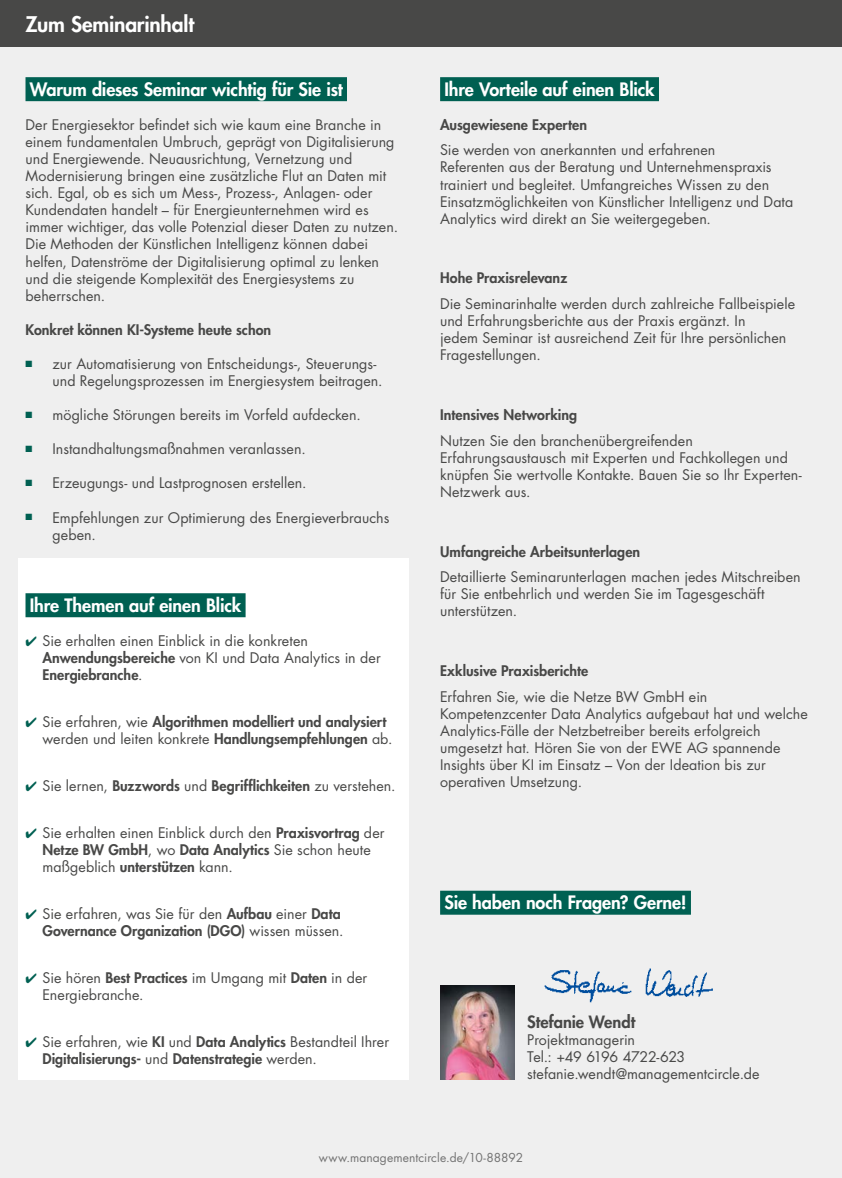
<style>
.page{position:relative;width:842px;height:1178px;background:#efefef}
.page>*{position:absolute;margin:0;border:0;box-sizing:border-box;transform-origin:0 0}
.t1{font:800 21px "Futura Std";letter-spacing:-.01em;color:#fff}
.t2{font:800 18px "Futura Std";letter-spacing:-.005em;color:#fff}
.t3{font:800 16.5px "Futura Std";letter-spacing:-.005em;color:#484847}
.t4{font:14.25px/17.1px "Futura Std";letter-spacing:.005em;color:#484847}
.t5{font:800 14.25px/17.1px "Futura Std";letter-spacing:.005em;color:#484847}
.t6{font:12px "Futura Std";letter-spacing:.01em;color:#737373}
.s1{color:#006052}
.s2{font-weight:800}
.s3{font-weight:400}
</style>
<div class="page">
<div style="left:0;top:0;width:842px;height:47px;background:#484847"></div>
<div style="left:18px;top:558px;width:390px;height:521px;background:#fff"></div>
<div style="left:440px;top:891px;width:251px;height:24px;background:#006052"></div>
<div style="left:440px;top:77px;width:219px;height:24px;background:#006052"></div>
<div style="left:26px;top:77px;width:321px;height:24px;background:#006052"></div>
<div style="left:26px;top:593px;width:220px;height:24px;background:#006052"></div>
<img style="left:440px;top:985px;width:74px;height:94px">
<img style="left:544px;top:968px;width:169px;height:35px">
<h1 class="t1" style="left:26px;top:11px;width:170px">Zum Seminarinhalt</h1>
<p class="t2" style="left:30px;top:78px;width:314px">Warum dieses Seminar wichtig für Sie ist</p>
<p class="t4" style="left:26px;top:116px;width:374px">Der Energiesektor befindet sich wie kaum eine Branche in einem fundamentalen Umbruch, geprägt von Digitalisierung und Energiewende. Neuausrichtung, Vernetzung und Modernisierung bringen eine zusätzliche Flut an Daten mit sich. Egal, ob es sich um Mess-, Prozess-, Anlagen- oder Kundendaten handelt – für Energieunternehmen wird es immer wichtiger, das volle Potenzial dieser Daten zu nutzen.<br>Die Methoden der Künstlichen Intelligenz können dabei helfen, Datenströme der Digitalisierung optimal zu lenken und die steigende Komplexität des Energiesystems zu beherrschen.</p>
<p class="t5" style="left:26px;top:321px;width:247px">Konkret können KI-Systeme heute schon</p>
<p class="t4" style="left:53px;top:355px;width:332px;text-indent:-27px"><sup>■</sup> zur Automatisierung von Entscheidungs-, Steuerungs&shy;und Regelungsprozessen im Energiesystem beitragen.</p>
<p class="t4" style="left:26px;top:407px;width:337px"><sup>■</sup> mögliche Störungen bereits im Vorfeld aufdecken.</p>
<p class="t4" style="left:26px;top:441px;width:282px"><sup>■</sup> Instandhaltungsmaßnahmen veranlassen.</p>
<p class="t4" style="left:26px;top:475px;width:283px"><sup>■</sup> Erzeugungs- und Lastprognosen erstellen.</p>
<p class="t4" style="left:53px;top:509px;width:338px;text-indent:-27px"><sup>■</sup> Empfehlungen zur Optimierung des Energieverbrauchs geben.</p>
<p class="t2" style="left:30px;top:594px;width:213px">Ihre Themen auf einen Blick</p>
<p class="t4" style="left:43px;top:632px;width:340px;text-indent:-17px"><span class="s1">✔</span> Sie erhalten einen Einblick in die konkreten<br><span class="s2">Anwendungsbereiche</span> von KI und Data Analytics in der<br><span class="s2">Energiebranche</span>.</p>
<p class="t5" style="left:43px;top:713px;width:351px;text-indent:-17px"><span class="s1">✔</span> <span class="s3">Sie erfahren, wie</span> Algorithmen modelliert und analysiert <span class="s3">werden und leiten konkrete</span> Handlungsempfehlungen <span class="s3">ab.</span></p>
<p class="t5" style="left:26px;top:777px;width:371px"><span class="s1">✔</span> <span class="s3">Sie lernen,</span> Buzzwords <span class="s3">und</span> Begrifflichkeiten <span class="s3">zu verstehen.</span></p>
<p class="t4" style="left:43px;top:824px;width:344px;text-indent:-17px"><span class="s1">✔</span> Sie erhalten einen Einblick durch den <span class="s2">Praxisvortrag</span> der<br><span class="s2">Netze BW GmbH</span>, wo <span class="s2">Data Analytics</span> Sie schon heute maßgeblich <span class="s2">unterstützen</span> kann.</p>
<p class="t4" style="left:26px;top:905px;width:320px;text-align:right"><span class="s1">✔</span> Sie erfahren, was Sie für den <span class="s2">Aufbau</span> einer <span class="s2">Data<br>Governance Organization (DGO)</span> wissen müssen.</p>
<p class="t4" style="left:43px;top:969px;width:326px;text-indent:-17px"><span class="s1">✔</span> Sie hören <span class="s2">Best Practices</span> im Umgang mit <span class="s2">Daten</span> in der<br>Energiebranche.</p>
<p class="t5" style="left:43px;top:1033px;width:348px;text-indent:-17px"><span class="s1">✔</span> <span class="s3">Sie erfahren, wie</span> KI <span class="s3">und</span> Data Analytics <span class="s3">Bestandteil Ihrer<br></span>Digitalisierungs- <span class="s3">und</span> Datenstrategie <span class="s3">werden.</span></p>
<p class="t2" style="left:444px;top:78px;width:212px">Ihre Vorteile auf einen Blick</p>
<p class="t5" style="left:440px;top:116px;width:148px">Ausgewiesene Experten</p>
<p class="t4" style="left:440px;top:142px;width:355px">Sie werden von anerkannten und erfahrenen<br>Referenten aus der Beratung und Unternehmenspraxis trainiert und begleitet. Umfangreiches Wissen zu den Einsatzmöglichkeiten von Künstlicher Intelligenz und Data Analytics wird direkt an Sie weitergegeben.</p>
<p class="t5" style="left:440px;top:270px;width:129px">Hohe Praxisrelevanz</p>
<p class="t4" style="left:440px;top:295px;width:356px">Die Seminarinhalte werden durch zahlreiche Fallbeispiele und Erfahrungsberichte aus der Praxis ergänzt. In<br>jedem Seminar ist ausreichend Zeit für Ihre persönlichen Fragestellungen.</p>
<p class="t5" style="left:440px;top:406px;width:139px">Intensives Networking</p>
<p class="t4" style="left:440px;top:432px;width:363px">Nutzen Sie den branchenübergreifenden Erfahrungsaustausch mit Experten und Fachkollegen und knüpfen Sie wertvolle Kontakte. Bauen Sie so Ihr Experten-Netzwerk aus.</p>
<p class="t5" style="left:440px;top:543px;width:202px">Umfangreiche Arbeitsunterlagen</p>
<p class="t4" style="left:440px;top:568px;width:362px">Detaillierte Seminarunterlagen machen jedes Mitschreiben für Sie entbehrlich und werden Sie im Tagesgeschäft unterstützen.</p>
<p class="t5" style="left:440px;top:662px;width:150px">Exklusive Praxisberichte</p>
<p class="t4" style="left:440px;top:688px;width:369px">Erfahren Sie, wie die Netze BW GmbH ein Kompetenzcenter Data Analytics aufgebaut hat und welche Analytics-Fälle der Netzbetreiber bereits erfolgreich umgesetzt hat. Hören Sie von der EWE AG spannende Insights über KI im Einsatz – Von der Ideation bis zur operativen Umsetzung.</p>
<p class="t2" style="left:444px;top:891px;width:244px">Sie haben noch Fragen? Gerne!</p>
<p class="t3" style="left:527px;top:1011px;width:109px">Stefanie Wendt</p>
<p class="t4" style="left:527px;top:1031px;width:234px">Projektmanagerin<br>Tel.: +49 6196 4722-623 stefanie.wendt@managementcircle.de</p>
<p class="t6" style="left:319px;top:1149px;width:206px">www.managementcircle.de/10-88892</p>
</div>
